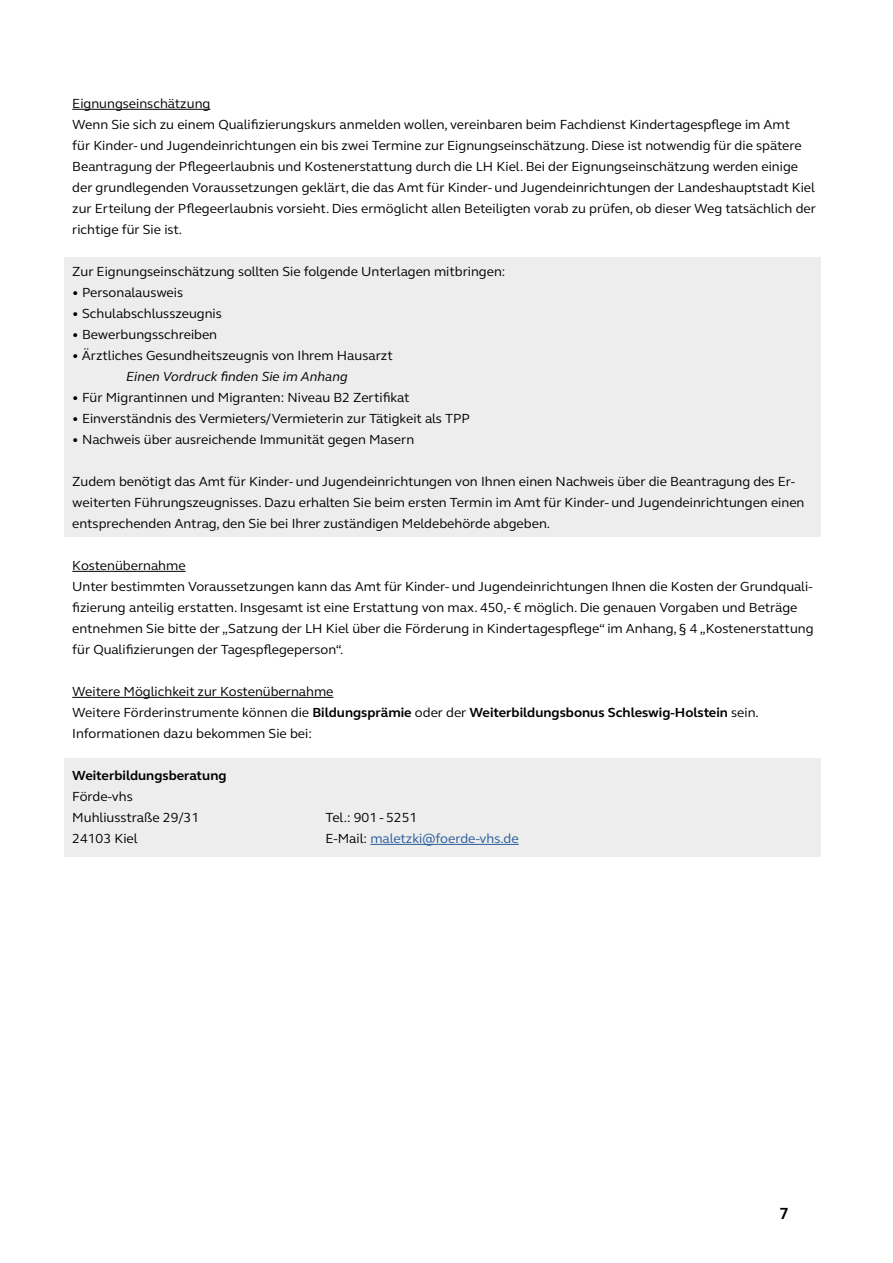
<style>
.page{position:relative;width:893px;height:1263px;background:#fff}
.page>*{position:absolute;margin:0;border:0;box-sizing:border-box;transform-origin:0 0}
.t1{font:700 16.5px "FS Elliot Pro";color:#000}
.Fließtext{font:13.5px/21px "FS Elliot Pro";color:#000}
.Fließtext-2{font:italic 13.5px "FS Elliot Pro";color:#000}
.Fließtext-3{font:13.5px "FS Elliot Pro";color:#275b9b}
.Fließtext-4{font:700 13.5px "FS Elliot Pro";color:#000}
.s1{font-weight:700}
.s2{color:#000}
</style>
<div class="page">
<div style="left:64px;top:257px;width:757px;height:279px;background:#ededed"></div>
<div style="left:64px;top:758px;width:757px;height:99px;background:#ededed"></div>
<hr style="left:72px;top:109px;width:138px;height:1px;background:#000">
<hr style="left:72px;top:571px;width:114px;height:1px;background:#000">
<hr style="left:72px;top:697px;width:261px;height:1px;background:#000">
<hr style="left:370px;top:844px;width:149px;height:1px;background:#275b9b">
<p class="Fließtext" style="left:72px;top:93px;width:140px">Eignungseinschätzung</p>
<p class="Fließtext" style="left:72px;top:114px;width:745px">Wenn Sie sich zu einem Qualifizierungskurs anmelden wollen, vereinbaren beim Fachdienst Kindertagespflege im Amt<br>für Kinder- und Jugendeinrichtungen ein bis zwei Termine zur Eignungseinschätzung. Diese ist notwendig für die spätere Beantragung der Pflegeerlaubnis und Kostenerstattung durch die LH Kiel. Bei der Eignungseinschätzung werden einige der grundlegenden Voraussetzungen geklärt, die das Amt für Kinder- und Jugendeinrichtungen der Landeshauptstadt Kiel zur Erteilung der Pflegeerlaubnis vorsieht. Dies ermöglicht allen Beteiligten vorab zu prüfen, ob dieser Weg tatsächlich der richtige für Sie ist.</p>
<p class="Fließtext" style="left:72px;top:261px;width:435px">Zur Eignungseinschätzung sollten Sie folgende Unterlagen mitbringen:</p>
<p class="Fließtext" style="left:72px;top:282px;width:112px">• Personalausweis</p>
<p class="Fließtext" style="left:72px;top:303px;width:151px">• Schulabschlusszeugnis</p>
<p class="Fließtext" style="left:72px;top:324px;width:146px">• Bewerbungsschreiben</p>
<p class="Fließtext" style="left:72px;top:345px;width:322px">• Ärztliches Gesundheitszeugnis von Ihrem Hausarzt</p>
<p class="Fließtext-2" style="left:126px;top:367px;width:223px">Einen Vordruck finden Sie im Anhang</p>
<p class="Fließtext" style="left:72px;top:387px;width:339px">• Für Migrantinnen und Migranten: Niveau B2 Zertifikat</p>
<p class="Fließtext" style="left:72px;top:408px;width:399px">• Einverständnis des Vermieters/Vermieterin zur Tätigkeit als TPP</p>
<p class="Fließtext" style="left:72px;top:429px;width:343px">• Nachweis über ausreichende Immunität gegen Masern</p>
<p class="Fließtext" style="left:72px;top:471px;width:734px">Zudem benötigt das Amt für Kinder- und Jugendeinrichtungen von Ihnen einen Nachweis über die Beantragung des Er&shy;weiterten Führungszeugnisses. Dazu erhalten Sie beim ersten Termin im Amt für Kinder- und Jugendeinrichtungen einen entsprechenden Antrag, den Sie bei Ihrer zuständigen Meldebehörde abgeben.</p>
<p class="Fließtext" style="left:72px;top:555px;width:115px">Kostenübernahme</p>
<p class="Fließtext" style="left:72px;top:576px;width:743px">Unter bestimmten Voraussetzungen kann das Amt für Kinder- und Jugendeinrichtungen Ihnen die Kosten der Grundquali&shy;fizierung anteilig erstatten. Insgesamt ist eine Erstattung von max. 450,- € möglich. Die genauen Vorgaben und Beträge entnehmen Sie bitte der „Satzung der LH Kiel über die Förderung in Kindertagespflege“ im Anhang, § 4 „Kostenerstattung für Qualifizierungen der Tagespflegeperson“.</p>
<p class="Fließtext" style="left:72px;top:681px;width:263px">Weitere Möglichkeit zur Kostenübernahme</p>
<p class="Fließtext" style="left:72px;top:702px;width:688px">Weitere Förderinstrumente können die <span class="s1">Bildungsprämie</span> oder der <span class="s1">Weiterbildungsbonus Schleswig-Holstein</span> sein.<br>Informationen dazu bekommen Sie bei:</p>
<p class="Fließtext-4" style="left:72px;top:766px;width:156px">Weiterbildungsberatung</p>
<p class="Fließtext" style="left:72px;top:786px;width:62px">Förde-vhs</p>
<p class="Fließtext" style="left:72px;top:807px;width:128px">Muhliusstraße 29/31</p>
<p class="Fließtext" style="left:325px;top:807px;width:93px">Tel.: 901 - 5251</p>
<p class="Fließtext" style="left:72px;top:828px;width:67px">24103 Kiel</p>
<p class="Fließtext-3" style="left:326px;top:829px;width:195px"><span class="s2">E-Mail:</span> maletzki@foerde-vhs.de</p>
<p class="t1" style="left:780px;top:1202px;width:11px">7</p>
</div>
